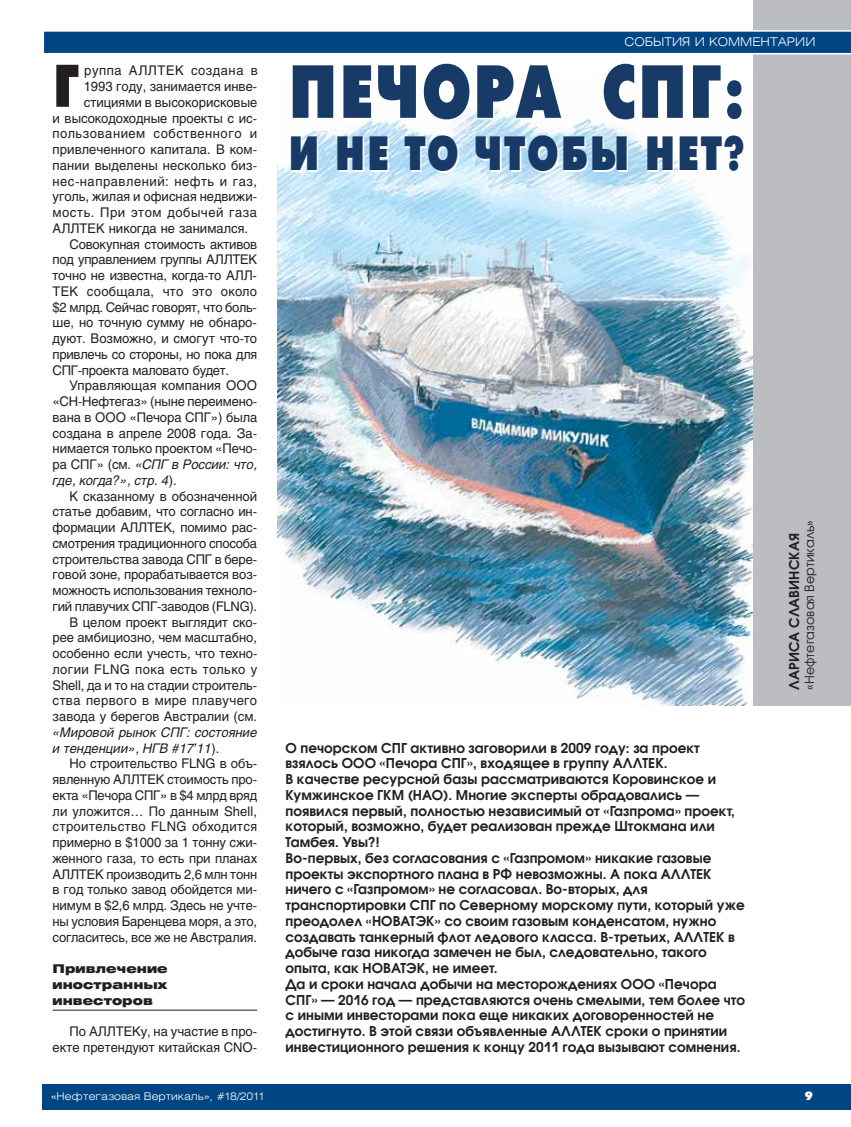
<style>
.page{position:relative;width:851px;height:1127px;background:#fff}
.page>*{position:absolute;margin:0;border:0;box-sizing:border-box;transform-origin:0 0}
.t1{font:700 75px "Futura Futuris X Cond C";letter-spacing:.01em;color:#183a66}
.t2{font:700 60px "Futura Futuris X Cond C";color:#231f20}
.t3{font:700 48px "Futura Futuris X Cond C";letter-spacing:.025em;color:#183a66}
.t4{font:600 13.5px/15.8px "Avant Garde Gothic C";letter-spacing:.005em;color:#231f20}
.t5{font:13.2px/15.8px "Helios";color:#231f20;text-align:justify}
.t6{font:13.2px "Helios";letter-spacing:-.02em;color:#231f20}
.t7{font:13.2px "Helios";letter-spacing:.04em;color:#231f20}
.t8{font:italic 13.2px/15.8px "Helios";color:#231f20}
.t9{font:13.2px "Helios";letter-spacing:.03em;color:#231f20}
.t10{font:13.2px "Helios";letter-spacing:.025em;color:#231f20}
.t11{font:13.2px "Helios";letter-spacing:.02em;color:#231f20}
.t12{font:12.75px "Avant Garde Gothic C";letter-spacing:.005em;color:#231f20}
.t13{font:900 12px/15.8px "Helios Ext";letter-spacing:.005em;color:#231f20;text-align:justify}
.t14{font:300 12px "Helios Ext";color:#fff}
.t15{font:12px "Futura Futuris XC";color:#fff}
.t16{font:300 10.5px "Helios Ext";color:#fff}
.s1{font-style:normal}
</style>
<div class="page">
<hr style="left:53px;top:1010px;width:204px;height:1px;background:#231f20">
<img style="left:278px;top:108px;width:475px;height:597px">
<div style="left:43px;top:1084px;width:807px;height:26px;background:#004584"></div>
<div style="left:753px;top:0;width:97px;height:705px;background:#bbbdc0"></div>
<svg style="left:44px;top:30px;width:806px;height:24px;background:#1d5a91"></svg>
<p class="t14" style="left:624px;top:37px;width:192px">СОБЫТИЯ И КОММЕНТАРИИ</p>
<h1 class="t1" style="left:288px;top:63px;width:459px">ПЕЧОРА СПГ:</h1>
<h3 class="t3" style="left:288px;top:135px;width:458px">И НЕ ТО ЧТОБЫ НЕТ?</h3>
<h2 class="t2" style="left:53px;top:63px;width:28px">Г</h2>
<p class="t7" style="left:84px;top:66px;width:175px">руппа АЛЛТЕК создана в</p>
<p class="t5" style="left:84px;top:80px;width:175px">1993 году, занимается инве-</p>
<p class="t5" style="left:84px;top:96px;width:175px">стициями в высокорисковые</p>
<p class="t5" style="left:53px;top:111px;width:206px">и высокодоходные проекты с ис-</p>
<p class="t7" style="left:53px;top:129px;width:206px">пользованием собственного и</p>
<p class="t5" style="left:53px;top:143px;width:206px">привлеченного капитала. В ком-</p>
<p class="t5" style="left:53px;top:159px;width:206px">пании выделены несколько биз-</p>
<p class="t7" style="left:53px;top:176px;width:206px">нес-направлений: нефть и газ,</p>
<p class="t5" style="left:53px;top:190px;width:206px">уголь, жилая и офисная недвижи-</p>
<p class="t7" style="left:53px;top:207px;width:206px">мость. При этом добычей газа</p>
<p class="t5" style="left:53px;top:222px;width:197px">АЛЛТЕК никогда не занимался.</p>
<p class="t6" style="left:70px;top:239px;width:189px">Совокупная стоимость активов</p>
<p class="t6" style="left:53px;top:255px;width:206px">под управлением группы АЛЛТЕК</p>
<p class="t5" style="left:53px;top:269px;width:206px">точно не известна, когда-то АЛЛ-</p>
<p class="t11" style="left:53px;top:286px;width:206px">ТЕК сообщала, что это около</p>
<p class="t6" style="left:53px;top:302px;width:206px">$2 млрд. Сейчас говорят, что боль-</p>
<p class="t5" style="left:53px;top:316px;width:206px">ше, но точную сумму не обнаро-</p>
<p class="t5" style="left:53px;top:332px;width:206px">дуют. Возможно, и смогут что-то</p>
<p class="t6" style="left:53px;top:349px;width:206px">привлечь со стороны, но пока для</p>
<p class="t6" style="left:53px;top:365px;width:178px">СПГ-проекта маловато будет.</p>
<p class="t5" style="left:70px;top:379px;width:189px">Управляющая компания ООО</p>
<p class="t5" style="left:53px;top:395px;width:206px">«СН-Нефтегаз» (ныне переимено-</p>
<p class="t5" style="left:53px;top:411px;width:206px">вана в ООО «Печора СПГ») была</p>
<p class="t5" style="left:53px;top:426px;width:206px">создана в апреле 2008 года. За-</p>
<p class="t5" style="left:53px;top:442px;width:206px">нимается только проектом «Печо-</p>
<p class="t8" style="left:53px;top:458px;width:206px"><span class="s1">ра СПГ» (см.</span> «СПГ в России: что,</p>
<p class="t8" style="left:53px;top:474px;width:126px">где, когда?», стр. 4<span class="s1">).</span></p>
<p class="t5" style="left:70px;top:489px;width:189px">К сказанному в обозначенной</p>
<p class="t5" style="left:53px;top:505px;width:206px">статье добавим, что согласно ин-</p>
<p class="t5" style="left:53px;top:521px;width:206px">формации АЛЛТЕК, помимо рас-</p>
<p class="t6" style="left:53px;top:538px;width:206px">смотрения традиционного способа</p>
<p class="t5" style="left:53px;top:552px;width:206px">строительства завода СПГ в бере-</p>
<p class="t5" style="left:53px;top:568px;width:206px">говой зоне, прорабатывается воз-</p>
<p class="t5" style="left:53px;top:584px;width:206px">можность использования техноло-</p>
<p class="t6" style="left:53px;top:601px;width:206px">гий плавучих СПГ-заводов (FLNG).</p>
<p class="t5" style="left:70px;top:615px;width:189px">В целом проект выглядит ско-</p>
<p class="t5" style="left:53px;top:631px;width:206px">рее амбициозно, чем масштабно,</p>
<p class="t5" style="left:53px;top:647px;width:206px">особенно если учесть, что техно-</p>
<p class="t10" style="left:53px;top:664px;width:206px">логии FLNG пока есть только у</p>
<p class="t5" style="left:53px;top:678px;width:206px">Shell, да и то на стадии строитель-</p>
<p class="t9" style="left:53px;top:696px;width:206px">ства первого в мире плавучего</p>
<p class="t5" style="left:53px;top:710px;width:206px">завода у берегов Австралии (см.</p>
<p class="t8" style="left:53px;top:726px;width:206px">«Мировой рынок СПГ: состояние и тенденции», НГВ #17’11<span class="s1">).</span></p>
<p class="t5" style="left:53px;top:757px;width:206px;text-indent:17px">Но строительство FLNG в объ&shy;явленную АЛЛТЕК стоимость про&shy;екта «Печора СПГ» в $4 млрд вряд ли уложится… По данным Shell, строительство FLNG обходится примерно в $1000 за 1 тонну сжи&shy;женного газа, то есть при планах АЛЛТЕК производить 2,6 млн тонн в год только завод обойдется ми&shy;нимум в $2,6 млрд. Здесь не учте&shy;ны условия Баренцева моря, а это, согласитесь, все же не Австралия.</p>
<p class="t13" style="left:53px;top:962px;width:117px">Привлечение иностранных инвесторов</p>
<p class="t5" style="left:53px;top:1025px;width:206px;text-align:right">По АЛЛТЕКу, на участие в про&shy;екте претендуют китайская CNO-</p>
<p class="t16" style="left:51px;top:1092px;width:214px">«Нефтегазовая Вертикаль», #18/2011</p>
<p class="t15" style="left:804px;top:1091px;width:10px">9</p>
<p class="t12" style="left:804px;top:690px;width:171px;rotate:-90deg">«Нефтегазовая Вертикаль»</p>
<p class="t4" style="left:787px;top:690px;width:158px;rotate:-90deg">ЛАРИСА СЛАВИНСКАЯ</p>
<p class="t4" style="left:285px;top:741px;width:461px">О печорском СПГ активно заговорили в 2009 году: за проект взялось ООО «Печора СПГ», входящее в группу АЛЛТЕК.<br>В качестве ресурсной базы рассматриваются Коровинское и Кумжинское ГКМ (НАО). Многие эксперты обрадовались — появился первый, полностью независимый от «Газпрома» проект, который, возможно, будет реализован прежде Штокмана или Тамбея. Увы?!<br>Во-первых, без согласования с «Газпромом» никакие газовые проекты экспортного плана в РФ невозможны. А пока АЛЛТЕК ничего с «Газпромом» не согласовал. Во-вторых, для транспортировки СПГ по Северному морскому пути, который уже преодолел «НОВАТЭК» со своим газовым конденсатом, нужно создавать танкерный флот ледового класса. В-третьих, АЛЛТЕК в добыче газа никогда замечен не был, следовательно, такого опыта, как НОВАТЭК, не имеет.<br>Да и сроки начала добычи на месторождениях ООО «Печора СПГ» — 2016 год — представляются очень смелыми, тем более что с иными инвесторами пока еще никаких договоренностей не достигнуто. В этой связи объявленные АЛЛТЕК сроки о принятии инвестиционного решения к концу 2011 года вызывают сомнения.</p>
</div>
